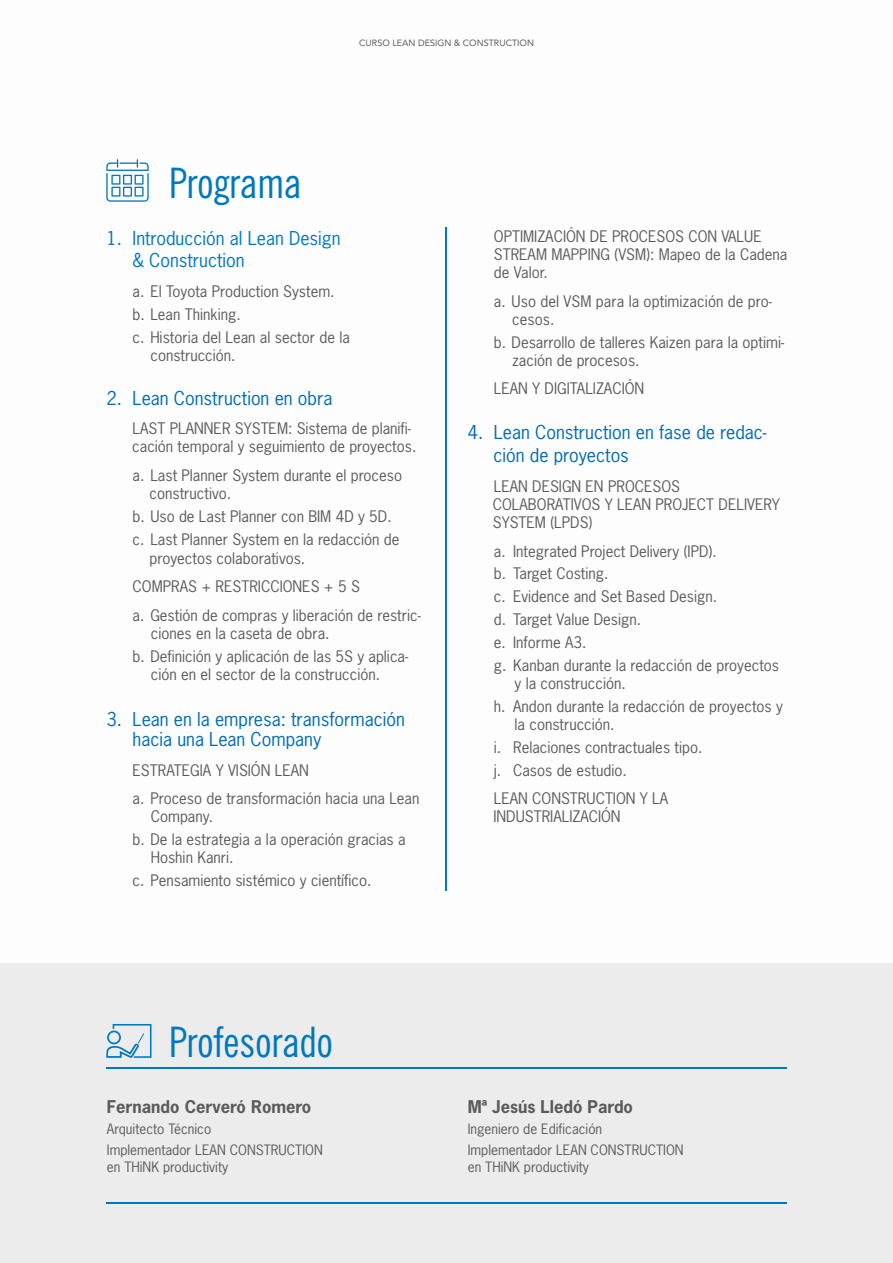
<style>
.page{position:relative;width:893px;height:1263px;background:#fff}
.page>*{position:absolute;margin:0;border:0;box-sizing:border-box;transform-origin:0 0}
.t1{font:condensed 42px "News Gothic BT";color:#0078be}
.t2{font:18px/20.4px "News Gothic Std";color:#006bb4}
.t3{font:18px/22.8px "News Gothic Std";color:#0078be}
.t4{font:700 16.5px "News Gothic Std";color:#5c5b5b}
.t5{font:15px/22.8px "News Gothic Std";color:#5c5b5b}
.t6{font:13.5px/20.5px "News Gothic Std";color:#5c5b5b}
.t7{font:9px "Avenir LT Std";color:#5c5b5b}
</style>
<div class="page">
<svg style="left:106px;top:159px;width:43px;height:43px"></svg>
<div style="left:0;top:963px;width:893px;height:300px;background:#ececec"></div>
<hr style="left:106px;top:1202px;width:681px;height:1px;background:#0078be">
<hr style="left:106px;top:1067px;width:681px;height:2px;background:#0078be">
<hr style="left:446px;top:227px;width:1px;height:663px;background:#0078be">
<svg style="left:106px;top:1024px;width:45px;height:34px"></svg>
<h1 class="t1" style="left:169px;top:167px;width:134px">Programa</h1>
<p class="t7" style="left:359px;top:39px;width:176px">CURSO LEAN DESIGN &amp; CONSTRUCTION</p>
<p class="t3" style="left:133px;top:228px;width:210px;text-indent:-26px">1. Introducción al Lean Design &amp; Construction</p>
<p class="t5" style="left:133px;top:282px;width:219px">a. El Toyota Production System. b. Lean Thinking.<br>c. Historia del Lean al sector de la</p>
<p class="t5" style="left:150px;top:345px;width:87px">construcción.</p>
<p class="t2" style="left:107px;top:389px;width:227px">2. Lean Construction en obra</p>
<p class="t5" style="left:132px;top:421px;width:286px;line-height:18.1px">LAST PLANNER SYSTEM: Sistema de planifi&shy;cación temporal y seguimiento de proyectos.</p>
<p class="t5" style="left:150px;top:468px;width:254px;line-height:18.1px;text-indent:-17px">a. Last Planner System durante el proceso constructivo.</p>
<p class="t5" style="left:133px;top:506px;width:268px">b. Uso de Last Planner con BIM 4D y 5D. c. Last Planner System en la redacción de</p>
<p class="t5" style="left:133px;top:545px;width:290px;line-height:28.7px;text-indent:17px">proyectos colaborativos.<br>COMPRAS + RESTRICCIONES + 5 S<br>a. Gestión de compras y liberación de restric-</p>
<p class="t5" style="left:133px;top:623px;width:277px;text-indent:18px">ciones en la caseta de obra.<br>b. Definición y aplicación de las 5S y aplica-</p>
<p class="t5" style="left:151px;top:664px;width:231px">ción en el sector de la construcción.</p>
<p class="t2" style="left:133px;top:710px;width:274px;text-indent:-26px">3. Lean en la empresa: transformación hacia una Lean Company</p>
<p class="t5" style="left:133px;top:757px;width:288px;line-height:28.7px">ESTRATEGIA Y VISIÓN LEAN<br>a. Proceso de transformación hacia una Lean</p>
<p class="t5" style="left:133px;top:807px;width:275px;text-indent:18px">Company.<br>b. De la estrategia a la operación gracias a</p>
<p class="t5" style="left:133px;top:848px;width:240px;text-indent:18px">Hoshin Kanri.<br>c. Pensamiento sistémico y científico.</p>
<p class="t5" style="left:494px;top:229px;width:295px;line-height:18.1px">OPTIMIZACIÓN DE PROCESOS CON VALUE<br>STREAM MAPPING (VSM): Mapeo de la Cadena de Valor.</p>
<p class="t5" style="left:512px;top:293px;width:261px;line-height:18.1px;text-indent:-18px">a. Uso del VSM para la optimización de pro&shy;cesos.</p>
<p class="t5" style="left:512px;top:334px;width:274px;line-height:18.1px;text-indent:-18px">b. Desarrollo de talleres Kaizen para la optimi&shy;zación de procesos.</p>
<p class="t5" style="left:494px;top:379px;width:152px">LEAN Y DIGITALIZACIÓN</p>
<p class="t2" style="left:493px;top:423px;width:275px;line-height:22.8px;text-indent:-26px">4. Lean Construction en fase de redac&shy;ción de proyectos</p>
<p class="t5" style="left:493px;top:478px;width:288px;line-height:18.1px">LEAN DESIGN EN PROCESOS<br>COLABORATIVOS Y LEAN PROJECT DELIVERY<br>SYSTEM (LPDS)</p>
<p class="t5" style="left:494px;top:541px;width:287px">a. Integrated Project Delivery (IPD).<br>b. Target Costing.<br>c. Evidence and Set Based Design.<br>d. Target Value Design.<br>e. Informe A3.<br>g. Kanban durante la redacción de proyectos</p>
<p class="t5" style="left:494px;top:673px;width:291px;text-indent:21px">y la construcción.<br>h. Andon durante la redacción de proyectos y</p>
<p class="t5" style="left:494px;top:714px;width:210px;text-indent:21px">la construcción.<br>i. Relaciones contractuales tipo. j. Casos de estudio.</p>
<p class="t5" style="left:493px;top:791px;width:176px;line-height:18.1px">LEAN CONSTRUCTION Y LA<br>INDUSTRIALIZACIÓN</p>
<h1 class="t1" style="left:169px;top:1025px;width:166px">Profesorado</h1>
<p class="t4" style="left:107px;top:1100px;width:206px">Fernando Cerveró Romero</p>
<p class="t6" style="left:107px;top:1120px;width:217px">Arquitecto Técnico<br>Implementador LEAN CONSTRUCTION</p>
<p class="t6" style="left:107px;top:1158px;width:123px">en THiNK productivity</p>
<p class="t4" style="left:468px;top:1100px;width:167px">Mª Jesús Lledó Pardo</p>
<p class="t6" style="left:468px;top:1120px;width:217px">Ingeniero de Edificación<br>Implementador LEAN CONSTRUCTION</p>
<p class="t6" style="left:468px;top:1158px;width:123px">en THiNK productivity</p>
</div>
